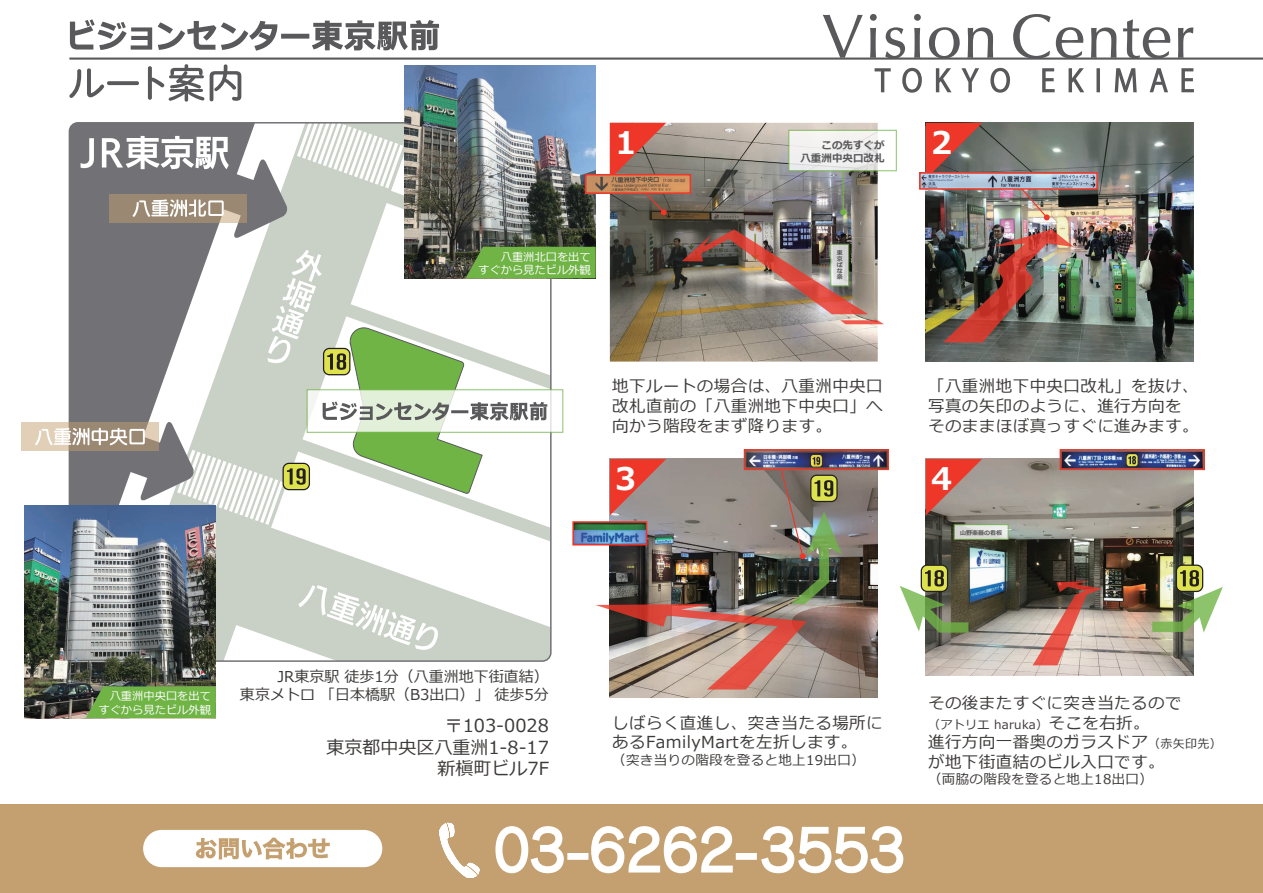
<style>
.page{position:relative;width:1263px;height:893px;background:#fff}
.page>*{position:absolute;margin:0;border:0;box-sizing:border-box;transform-origin:0 0}
.t1{font:700 31.2px "Meiryo";color:#fff}
.t2{font:18px/21.6px "Meiryo";color:#3d3b3a;text-align:right}
.t3{font:16.5px/19.8px "Meiryo";letter-spacing:.025em;color:#3d3b3a}
.t4{font:15px/18px "Meiryo";color:#3d3b3a;text-align:right}
.t5{font:13.5px "Meiryo";letter-spacing:.025em;color:#3d3b3a}
.t6{font:12px "Meiryo";letter-spacing:.025em;color:#3d3b3a}
.t7{font:11.25px/13.5px "Meiryo";color:#fff;text-align:right}
.t8{font:700 10.5px/12.6px "Meiryo";color:#59595b;text-align:right}
.t9{font:700 6px/6px "Meiryo";color:#59595b;text-align:justify}
.s1{font-size:16.5px}
.s2{font-size:12px}
</style>
<div class="page">
<div style="left:0;top:804px;width:1263px;height:89px;background:#c49f6f"></div>
<svg style="left:495px;top:826px;width:408px;height:47px"></svg>
<svg style="left:439px;top:823px;width:41px;height:55px"></svg>
<svg style="left:143px;top:830px;width:239px;height:37px"></svg>
<svg style="left:69px;top:58px;width:1194px;height:44px"></svg>
<svg style="left:70px;top:19px;width:369px;height:32px"></svg>
<div style="left:69px;top:123px;width:34px;height:382px;background:#727276"></div>
<svg style="left:103px;top:125px;width:301px;height:534px;fill:#c9d1c7"></svg>
<img style="left:986px;top:123px;width:207px;height:239px">
<img style="left:610px;top:689px;width:268px;height:9px">
<img style="left:926px;top:459px;width:267px;height:217px">
<svg style="left:610px;top:123px;width:376px;height:397px"></svg>
<svg style="left:87px;top:158px;width:201px;height:344px;fill:#727276"></svg>
<svg style="left:81px;top:136px;width:148px;height:33px"></svg>
<img style="left:943px;top:229px;width:131px;height:113px">
<svg style="left:1033px;top:581px;width:68px;height:84px;background:#b08379"></svg>
<svg style="left:900px;top:565px;width:68px;height:68px"></svg>
<svg style="left:1152px;top:565px;width:71px;height:68px"></svg>
<img style="left:25px;top:505px;width:191px;height:213px">
<img style="left:404px;top:66px;width:192px;height:163px">
<svg style="left:86px;top:686px;width:130px;height:32px;background:#6dac46"></svg>
<svg style="left:110px;top:194px;width:137px;height:29px;background:#9f8d77"></svg>
<svg style="left:133px;top:199px;width:91px;height:18px"></svg>
<svg style="left:21px;top:422px;width:138px;height:29px;background:#bcaa93"></svg>
<svg style="left:35px;top:428px;width:110px;height:17px"></svg>
<svg style="left:823px;top:14px;width:370px;height:45px"></svg>
<svg style="left:874px;top:68px;width:320px;height:25px"></svg>
<hr style="left:843px;top:171px;width:1px;height:41px;background:#70b446">
<svg style="left:840px;top:209px;width:6px;height:6px"></svg>
<svg style="left:1016px;top:190px;width:34px;height:31px"></svg>
<svg style="left:639px;top:194px;width:28px;height:22px"></svg>
<img style="left:1062px;top:452px;width:140px;height:15px">
<div style="left:1059px;top:449px;width:146px;height:21px;border:2px solid #ee3629"></div>
<img style="left:267px;top:229px;width:617px;height:460px">
<div style="left:744px;top:449px;width:145px;height:21px;border:2px solid #ee3629"></div>
<img style="left:922px;top:175px;width:173px;height:12px">
<div style="left:919px;top:172px;width:179px;height:18px;border:2px solid #ee3629"></div>
<img style="left:588px;top:177px;width:100px;height:14px">
<div style="left:585px;top:174px;width:106px;height:20px;border:2px solid #ee3629"></div>
<img style="left:575px;top:524px;width:69px;height:18px">
<div style="left:572px;top:521px;width:75px;height:24px;border:2px solid #ee3629"></div>
<svg style="left:954px;top:524px;width:54px;height:16px"></svg>
<svg style="left:788px;top:130px;width:109px;height:41px;fill:#f1f0f1"></svg>
<svg style="left:830px;top:244px;width:19px;height:42px"></svg>
<h1 class="t1" style="left:615px;top:120px;width:23px">1</h1>
<h1 class="t1" style="left:931px;top:120px;width:23px">2</h1>
<p class="t8" style="left:800px;top:140px;width:86px">この先すぐが<br>八重洲中央口改札</p>
<p class="t7" style="left:478px;top:250px;width:114px">八重洲北口を出て<br>すぐから見たビル外観</p>
<p class="t9" style="left:837px;top:251px;width:7px">東京ばな奈</p>
<p class="t3" style="left:928px;top:377px;width:272px">「八重洲地下中央口改札」を抜け、写真の矢印のように、進行方向をそのままほぼ真っすぐに進みます。</p>
<p class="t3" style="left:612px;top:377px;width:272px;text-align:justify">地下ルートの場合は、八重洲中央口改札直前の「八重洲地下中央口」へ向かう階段をまず降ります。</p>
<h1 class="t1" style="left:615px;top:457px;width:23px">3</h1>
<h1 class="t1" style="left:931px;top:457px;width:23px">4</h1>
<p class="t9" style="left:960px;top:530px;width:43px">山野楽器の看板</p>
<p class="t7" style="left:98px;top:690px;width:114px">八重洲中央口を出てすぐから見たビル外観</p>
<p class="t4" style="left:240px;top:668px;width:310px">JR東京駅 徒歩1分（八重洲地下街直結）<br>東京メトロ 「日本橋駅（B3出口）」 徒歩5分</p>
<p class="t2" style="left:326px;top:716px;width:224px">〒103-0028<br>東京都中央区八重洲1-8-17新槇町ビル7F</p>
<p class="t3" style="left:612px;top:714px;width:272px">しばらく直進し、突き当たる場所にあるFamilyMartを左折します。</p>
<p class="t5" style="left:612px;top:750px;width:254px">（突き当りの階段を登ると地上19出口）</p>
<p class="t3" style="left:928px;top:694px;width:255px">その後またすぐに突き当たるので</p>
<p class="t6" style="left:928px;top:716px;width:223px">（アトリエ haruka）<span class="s1">そこを右折。</span></p>
<p class="t3" style="left:928px;top:733px;width:295px">進行方向一番奥のガラスドア<span class="s2">（赤矢印先）</span>が地下街直結のビル入口です。</p>
<p class="t5" style="left:928px;top:770px;width:226px">（両脇の階段を登ると地上18出口）</p>
</div>
